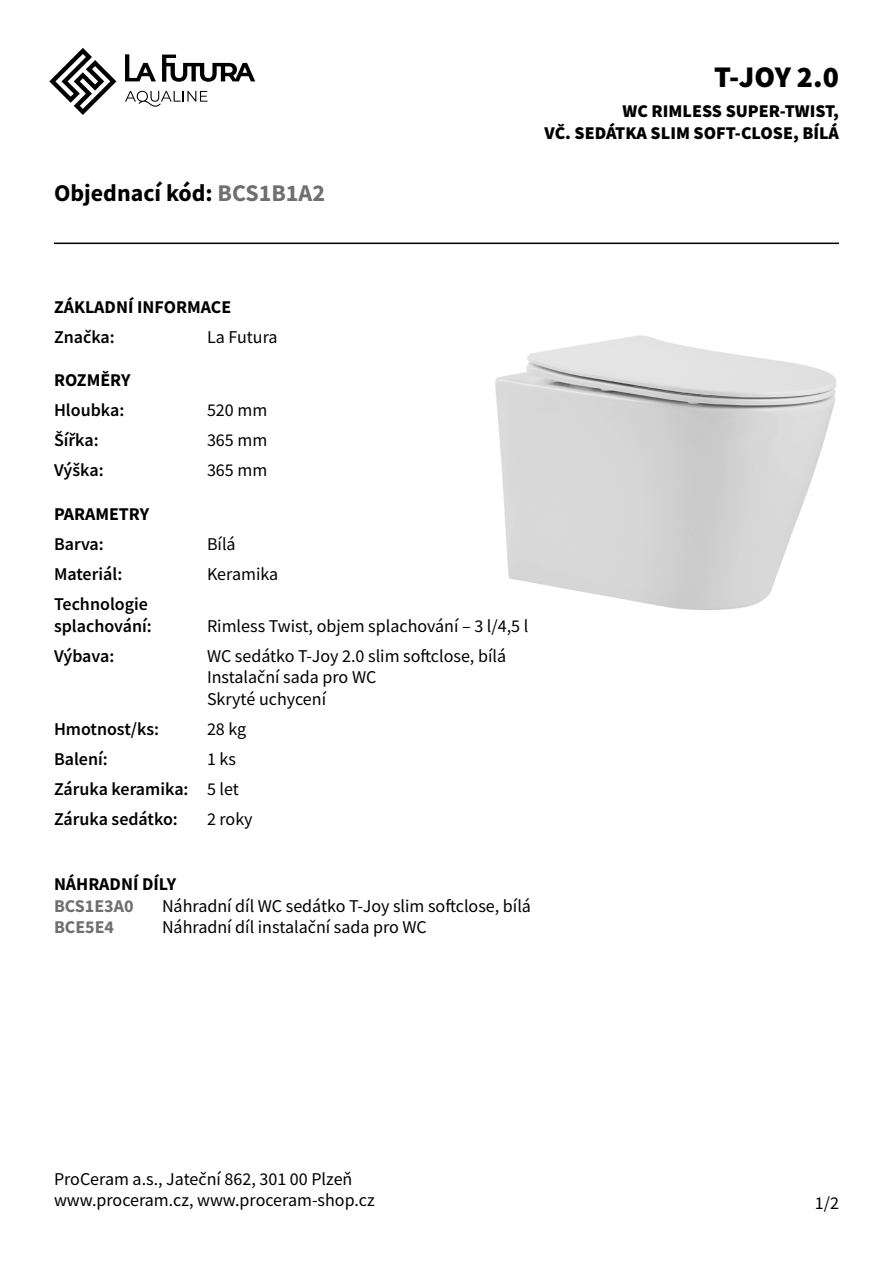
<style>
.page{position:relative;width:893px;height:1263px;background:#fff}
.page>*{position:absolute;margin:0;border:0;box-sizing:border-box;transform-origin:0 0}
.t1{font:900 30px "Source Sans Pro";color:#000}
.t2{font:700 24px "Source Sans Pro";color:#000}
.t3{font:18px/21.6px "Source Sans Pro";color:#000}
.t4{font:600 18px "Source Sans Pro";color:#000}
.t5{font:900 18px/21.6px "Source Sans Pro";color:#000;text-align:right}
.t6{font:700 18px "Source Sans Pro";color:#000}
.t7{font:700 18px "Source Sans Pro";color:#706f6f}
.s1{color:#706f6f}
.s2{font-weight:400}
</style>
<div class="page">
<hr style="left:54px;top:243px;width:785px;height:1px;background:#000">
<img style="left:495px;top:335px;width:341px;height:275px">
<svg style="left:125px;top:54px;width:31px;height:27px"></svg>
<svg style="left:162px;top:55px;width:93px;height:27px"></svg>
<svg style="left:49px;top:48px;width:67px;height:67px"></svg>
<svg style="left:125px;top:91px;width:82px;height:16px"></svg>
<p class="t2" style="left:54px;top:177px;width:273px">Objednací kód: <span class="s1">BCS1B1A2</span></p>
<p class="t1" style="left:714px;top:57px;width:126px">T-JOY 2.0</p>
<p class="t5" style="left:545px;top:100px;width:296px">WC RIMLESS SUPER-TWIST,<br>VČ. SEDÁTKA SLIM SOFT-CLOSE, BÍLÁ</p>
<p class="t6" style="left:54px;top:295px;width:179px">ZÁKLADNÍ INFORMACE</p>
<p class="t4" style="left:54px;top:325px;width:62px">Značka:</p>
<p class="t3" style="left:207px;top:326px;width:72px">La Futura</p>
<p class="t6" style="left:54px;top:368px;width:78px">ROZMĚRY</p>
<p class="t4" style="left:54px;top:398px;width:72px">Hloubka:</p>
<p class="t3" style="left:207px;top:399px;width:62px">520 mm</p>
<p class="t4" style="left:54px;top:428px;width:46px">Šířka:</p>
<p class="t3" style="left:207px;top:429px;width:62px">365 mm</p>
<p class="t4" style="left:54px;top:459px;width:51px">Výška:</p>
<p class="t3" style="left:207px;top:459px;width:62px">365 mm</p>
<p class="t6" style="left:54px;top:501px;width:97px">PARAMETRY</p>
<p class="t4" style="left:54px;top:532px;width:51px">Barva:</p>
<p class="t3" style="left:207px;top:533px;width:30px">Bílá</p>
<p class="t4" style="left:54px;top:562px;width:70px">Materiál:</p>
<p class="t3" style="left:207px;top:563px;width:73px">Keramika</p>
<p class="t4" style="left:54px;top:592px;width:95px">Technologie</p>
<p class="t4" style="left:54px;top:614px;width:99px">splachování:</p>
<p class="t3" style="left:207px;top:615px;width:323px">Rimless Twist, objem splachování – 3 l/4,5 l</p>
<p class="t4" style="left:54px;top:644px;width:62px">Výbava:</p>
<p class="t3" style="left:207px;top:645px;width:301px">WC sedátko T-Joy 2.0 slim softclose, bílá</p>
<p class="t3" style="left:207px;top:666px;width:171px">Instalační sada pro WC</p>
<p class="t3" style="left:207px;top:688px;width:121px">Skryté uchycení</p>
<p class="t4" style="left:54px;top:717px;width:107px">Hmotnost/ks:</p>
<p class="t3" style="left:207px;top:718px;width:41px">28 kg</p>
<p class="t4" style="left:54px;top:747px;width:55px">Balení:</p>
<p class="t3" style="left:207px;top:748px;width:30px">1 ks</p>
<p class="t4" style="left:54px;top:777px;width:186px">Záruka keramika: <span class="s2">5 let</span></p>
<p class="t4" style="left:54px;top:807px;width:125px">Záruka sedátko:</p>
<p class="t3" style="left:207px;top:808px;width:47px">2 roky</p>
<p class="t6" style="left:54px;top:872px;width:124px">NÁHRADNÍ DÍLY</p>
<p class="t7" style="left:54px;top:893px;width:81px">BCS1E3A0</p>
<p class="t3" style="left:162px;top:895px;width:370px">Náhradní díl WC sedátko T-Joy slim softclose, bílá</p>
<p class="t7" style="left:54px;top:915px;width:62px">BCE5E4</p>
<p class="t3" style="left:162px;top:916px;width:266px">Náhradní díl instalační sada pro WC</p>
<p class="t3" style="left:54px;top:1168px;width:322px">ProCeram a.s., Jateční 862, 301 00 Plzeň www.proceram.cz, www.proceram-shop.cz</p>
<p class="t3" style="left:815px;top:1192px;width:26px">1/2</p>
</div>
